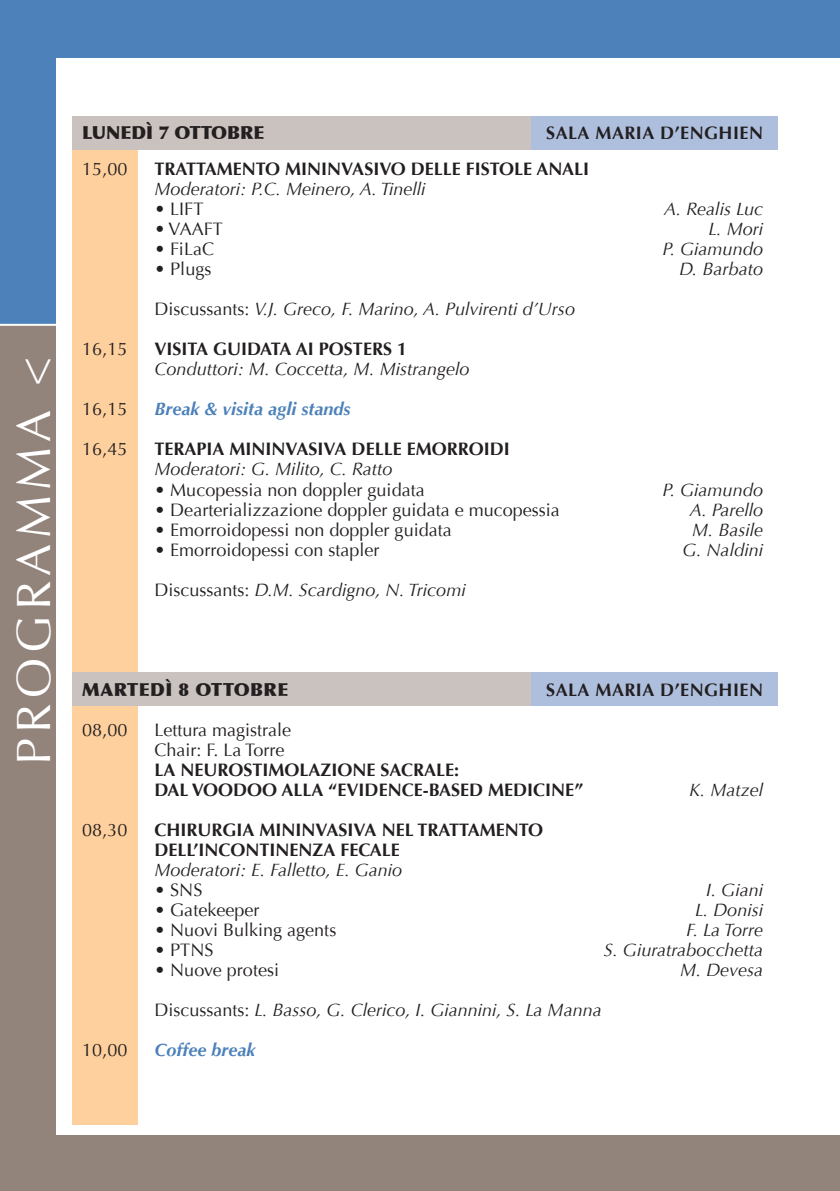
<style>
.page{position:relative;width:840px;height:1191px;background:#fff}
.page>*{position:absolute;margin:0;border:0;box-sizing:border-box;transform-origin:0 0}
.t1{font:48px "Optima";letter-spacing:.11em;color:#fff}
.t2{font:italic 18px "Optima";color:#231f20}
.t3{font:18px/20px "Optima";color:#231f20}
.t4{font:700 18px/20px "Optima";color:#231f20}
.t5{font:700 18px "Optima";letter-spacing:.025em;color:#231f20}
.t6{font:italic 700 18px "Optima";color:#4c81b9}
.t7{font:900 18px "Optima";letter-spacing:.025em;color:#231f20}
.t8{font:900 18px "Optima";color:#231f20}
.s1{font-style:normal}
</style>
<div class="page">
<div style="left:0;top:324px;width:839px;height:867px;background:#92837b"></div>
<div style="left:0;top:0;width:839px;height:324px;background:#4c81b9"></div>
<hr style="left:0;top:324px;width:839px;height:2px;background:#fff">
<div style="left:57px;top:58px;width:782px;height:1076px;background:#fff"></div>
<div style="left:72px;top:116px;width:65px;height:1008px;background:#fed09e"></div>
<div style="left:72px;top:116px;width:705px;height:33px;background:#cac2be"></div>
<div style="left:531px;top:116px;width:246px;height:33px;background:#aebfde"></div>
<div style="left:72px;top:673px;width:705px;height:33px;background:#cac2be"></div>
<div style="left:531px;top:673px;width:246px;height:33px;background:#aebfde"></div>
<h1 class="t1" style="left:6px;top:764px;width:409px;rotate:-90deg">PROGRAMMA &lt;</h1>
<p class="t8" style="left:82px;top:121px;width:184px">LUNEDÌ 7 OTTOBRE</p>
<p class="t5" style="left:546px;top:122px;width:218px">SALA MARIA D’ENGHIEN</p>
<p class="t3" style="left:82px;top:159px;width:47px">15,00</p>
<p class="t4" style="left:154px;top:159px;width:436px">TRATTAMENTO MININVASIVO DELLE FISTOLE ANALI</p>
<p class="t2" style="left:154px;top:179px;width:272px">Moderatori: P.C. Meinero, A. Tinelli</p>
<p class="t3" style="left:154px;top:199px;width:50px">• LIFT</p>
<p class="t2" style="left:664px;top:199px;width:100px">A. Realis Luc</p>
<p class="t3" style="left:154px;top:219px;width:70px">• VAAFT</p>
<p class="t2" style="left:708px;top:219px;width:56px">L. Mori</p>
<p class="t3" style="left:154px;top:239px;width:61px">• FiLaC</p>
<p class="t2" style="left:662px;top:239px;width:102px">P. Giamundo</p>
<p class="t3" style="left:154px;top:259px;width:58px">• Plugs</p>
<p class="t2" style="left:678px;top:259px;width:85px">D. Barbato</p>
<p class="t2" style="left:154px;top:299px;width:422px"><span class="s1">Discussants:</span> V.J. Greco, F. Marino, A. Pulvirenti d’Urso</p>
<p class="t3" style="left:82px;top:339px;width:47px">16,15</p>
<p class="t4" style="left:154px;top:339px;width:254px">VISITA GUIDATA AI POSTERS 1</p>
<p class="t2" style="left:154px;top:359px;width:316px">Conduttori: M. Coccetta, M. Mistrangelo</p>
<p class="t3" style="left:82px;top:399px;width:47px">16,15</p>
<p class="t6" style="left:154px;top:399px;width:198px">Break &amp; visita agli stands</p>
<p class="t3" style="left:82px;top:439px;width:47px">16,45</p>
<p class="t4" style="left:154px;top:439px;width:357px">TERAPIA MININVASIVA DELLE EMORROIDI</p>
<p class="t2" style="left:154px;top:459px;width:239px">Moderatori: G. Milito, C. Ratto</p>
<p class="t3" style="left:154px;top:479px;width:272px">• Mucopessia non doppler guidata</p>
<p class="t2" style="left:662px;top:479px;width:102px">P. Giamundo</p>
<p class="t3" style="left:154px;top:499px;width:407px">• Dearterializzazione doppler guidata e mucopessia</p>
<p class="t2" style="left:689px;top:499px;width:75px">A. Parello</p>
<p class="t3" style="left:154px;top:519px;width:299px">• Emorroidopessi non doppler guidata</p>
<p class="t2" style="left:692px;top:519px;width:72px">M. Basile</p>
<p class="t3" style="left:154px;top:539px;width:226px">• Emorroidopessi con stapler</p>
<p class="t2" style="left:682px;top:539px;width:82px">G. Naldini</p>
<p class="t2" style="left:154px;top:579px;width:312px"><span class="s1">Discussants:</span> D.M. Scardigno, N. Tricomi</p>
<p class="t7" style="left:82px;top:678px;width:207px">MARTEDÌ 8 OTTOBRE</p>
<p class="t5" style="left:546px;top:679px;width:218px">SALA MARIA D’ENGHIEN</p>
<p class="t3" style="left:82px;top:719px;width:47px">08,00</p>
<p class="t3" style="left:154px;top:719px;width:138px">Lettura magistrale<br>Chair: F. La Torre</p>
<p class="t4" style="left:154px;top:759px;width:430px">LA NEUROSTIMOLAZIONE SACRALE:<br>DAL VOODOO ALLA “EVIDENCE-BASED MEDICINE”</p>
<p class="t2" style="left:689px;top:779px;width:75px">K. Matzel</p>
<p class="t3" style="left:82px;top:819px;width:47px">08,30</p>
<p class="t4" style="left:154px;top:819px;width:390px">CHIRURGIA MININVASIVA NEL TRATTAMENTO<br>DELL’INCONTINENZA FECALE</p>
<p class="t2" style="left:154px;top:859px;width:249px">Moderatori: E. Falletto, E. Ganio</p>
<p class="t3" style="left:154px;top:879px;width:49px">• SNS</p>
<p class="t2" style="left:706px;top:879px;width:58px">I. Giani</p>
<p class="t3" style="left:154px;top:899px;width:106px">• Gatekeeper</p>
<p class="t2" style="left:695px;top:899px;width:69px">L. Donisi</p>
<p class="t3" style="left:154px;top:919px;width:183px">• Nuovi Bulking agents</p>
<p class="t2" style="left:685px;top:919px;width:78px">F. La Torre</p>
<p class="t3" style="left:154px;top:939px;width:60px">• PTNS</p>
<p class="t2" style="left:603px;top:939px;width:160px">S. Giuratrabocchetta</p>
<p class="t3" style="left:154px;top:959px;width:126px">• Nuove protesi</p>
<p class="t2" style="left:679px;top:959px;width:84px">M. Devesa</p>
<p class="t2" style="left:154px;top:999px;width:448px"><span class="s1">Discussants:</span> L. Basso, G. Clerico, I. Giannini, S. La Manna</p>
<p class="t3" style="left:82px;top:1039px;width:47px">10,00</p>
<p class="t6" style="left:154px;top:1039px;width:103px">Coffee break</p>
</div>
